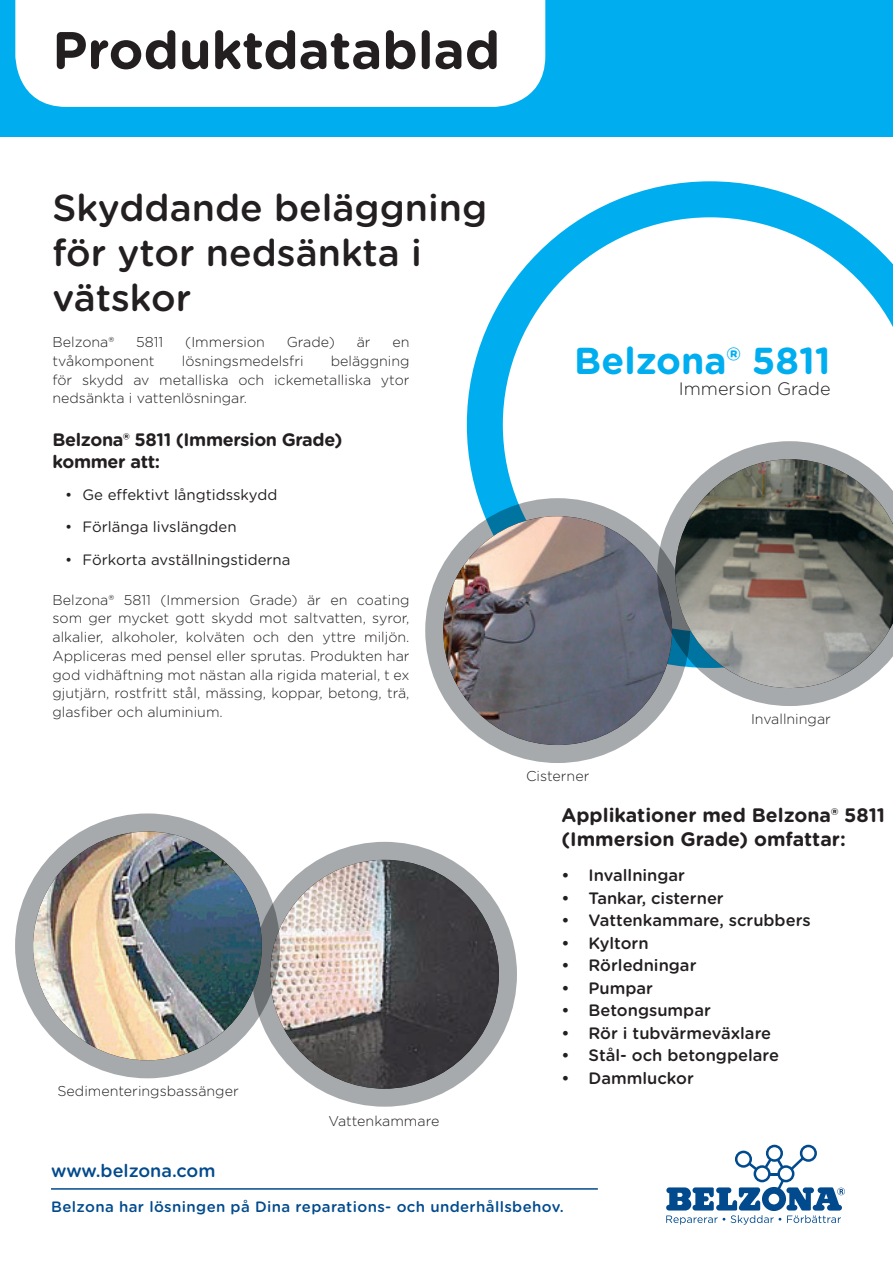
<style>
.page{position:relative;width:893px;height:1263px;background:#fff}
.page>*{position:absolute;margin:0;border:0;box-sizing:border-box;transform-origin:0 0}
.t1{font:700 52.5px "Gotham Rounded";color:#231f20}
.PD-HEADER{font:500 37.5px/45px "Gotham Rounded";color:#231f20}
.t2{font:700 37.5px "Gotham Rounded";color:#00aeef}
.PD-BOLD_BULLETS_HEAD{font:700 19.5px/24px "Gotham Rounded";color:#231f20}
.PD-INTRO_BOLD{font:700 18px/21.6px "Gotham Rounded";letter-spacing:-.02em;color:#231f20}
.t3{font:500 18px "Gotham Rounded";color:#004a8d}
.t4{font:300 18px "Gotham Rounded";color:#231f20}
.PD-BOLD_BULLETS{font:500 16.5px "Gotham Rounded";color:#231f20}
.PD-INTRO_BULLETS{font:15px "Gotham Rounded";color:#231f20}
.t5{font:500 15px "Gotham Rounded";letter-spacing:.025em;color:#004a8d}
.PD-HEADER-2{font:300 14.25px/18.8px "Gotham Rounded";color:#231f20;text-align:justify}
.PD-CAPTIONS{font:300 14.25px "Gotham Rounded";color:#231f20}
</style>
<div class="page">
<svg style="left:467px;top:181px;width:426px;height:392px"></svg>
<div style="left:0;top:0;width:893px;height:136px;background:#00aeef"></div>
<img style="left:270px;top:860px;width:229px;height:229px;border-radius:114px">
<div style="left:252px;top:842px;width:265px;height:265px;border:18px solid #a7aaac;border-radius:50%"></div>
<img style="left:443px;top:516px;width:229px;height:229px;border-radius:114px">
<div style="left:425px;top:498px;width:265px;height:265px;border:18px solid #a7aaac;border-radius:50%"></div>
<svg style="left:657px;top:441px;width:236px;height:265px;background:#8c8f8c"></svg>
<img style="left:33px;top:831px;width:229px;height:229px;border-radius:114px">
<div style="left:15px;top:813px;width:265px;height:265px;border:18px solid #a7aaac;border-radius:50%"></div>
<div style="left:15px;top:0;width:530px;height:107px;background:#fff"></div>
<svg style="left:666px;top:1145px;width:179px;height:80px"></svg>
<hr style="left:51px;top:1188px;width:547px;height:2px;background:#004a8d">
<p class="t1" style="left:52px;top:12px;width:449px">Produktdatablad</p>
<p class="PD-HEADER" style="left:53px;top:184px;width:436px">Skyddande beläggning för ytor nedsänkta i vätskor</p>
<p class="PD-HEADER-2" style="left:53px;top:332px;width:63px">Belzona®</p>
<p class="PD-HEADER-2" style="left:136px;top:332px;width:29px">5811</p>
<p class="PD-HEADER-2" style="left:185px;top:332px;width:81px">(Immersion</p>
<p class="PD-HEADER-2" style="left:287px;top:332px;width:50px">Grade)</p>
<p class="PD-HEADER-2" style="left:357px;top:332px;width:15px">är</p>
<p class="PD-HEADER-2" style="left:392px;top:332px;width:19px">en</p>
<p class="PD-HEADER-2" style="left:53px;top:351px;width:104px">tvåkomponent</p>
<p class="PD-HEADER-2" style="left:182px;top:351px;width:123px">lösningsmedelsfri</p>
<p class="PD-HEADER-2" style="left:53px;top:351px;width:359px;text-indent:278px">beläggning för skydd av metalliska och ickemetalliska ytor nedsänkta i vattenlösningar.</p>
<p class="PD-INTRO_BOLD" style="left:53px;top:428px;width:291px">Belzona® 5811 (Immersion Grade) kommer att:</p>
<p class="PD-INTRO_BULLETS" style="left:65px;top:484px;width:214px">• Ge effektivt långtidsskydd</p>
<p class="PD-INTRO_BULLETS" style="left:65px;top:517px;width:173px">• Förlänga livslängden</p>
<p class="PD-INTRO_BULLETS" style="left:65px;top:549px;width:227px">• Förkorta avställningstiderna</p>
<p class="PD-HEADER-2" style="left:53px;top:590px;width:359px">Belzona® 5811 (Immersion Grade) är en coating som ger mycket gott skydd mot saltvatten, syror, alkalier, alkoholer, kolväten och den yttre miljön.<br>Appliceras med pensel eller sprutas. Produkten har god vidhäftning mot nästan alla rigida material, t ex gjutjärn, rostfritt stål, mässing, koppar, betong, trä, glasfiber och aluminium.</p>
<p class="PD-CAPTIONS" style="left:57px;top:1081px;width:183px">Sedimenteringsbassänger</p>
<p class="PD-CAPTIONS" style="left:328px;top:1111px;width:113px">Vattenkammare</p>
<p class="t2" style="left:574px;top:333px;width:258px">Belzona® 5811</p>
<p class="t4" style="left:679px;top:377px;width:153px">Immersion Grade</p>
<p class="PD-CAPTIONS" style="left:526px;top:766px;width:65px">Cisterner</p>
<p class="PD-CAPTIONS" style="left:751px;top:709px;width:81px">Invallningar</p>
<p class="PD-BOLD_BULLETS_HEAD" style="left:561px;top:802px;width:325px">Applikationer med Belzona® 5811 (Immersion Grade) omfattar:</p>
<p class="PD-BOLD_BULLETS" style="left:561px;top:863px;width:125px">• Invallningar</p>
<p class="PD-BOLD_BULLETS" style="left:561px;top:886px;width:164px">• Tankar, cisterner</p>
<p class="PD-BOLD_BULLETS" style="left:561px;top:908px;width:251px">• Vattenkammare, scrubbers</p>
<p class="PD-BOLD_BULLETS" style="left:561px;top:931px;width:89px">• Kyltorn</p>
<p class="PD-BOLD_BULLETS" style="left:561px;top:953px;width:136px">• Rörledningar</p>
<p class="PD-BOLD_BULLETS" style="left:561px;top:976px;width:93px">• Pumpar</p>
<p class="PD-BOLD_BULLETS" style="left:561px;top:998px;width:151px">• Betongsumpar</p>
<p class="PD-BOLD_BULLETS" style="left:561px;top:1021px;width:211px">• Rör i tubvärmeväxlare</p>
<p class="PD-BOLD_BULLETS" style="left:561px;top:1043px;width:219px">• Stål- och betongpelare</p>
<p class="PD-BOLD_BULLETS" style="left:561px;top:1066px;width:134px">• Dammluckor</p>
<p class="t3" style="left:51px;top:1158px;width:166px">www.belzona.com</p>
<p class="t5" style="left:51px;top:1196px;width:514px">Belzona har lösningen på Dina reparations- och underhållsbehov.</p>
</div>
